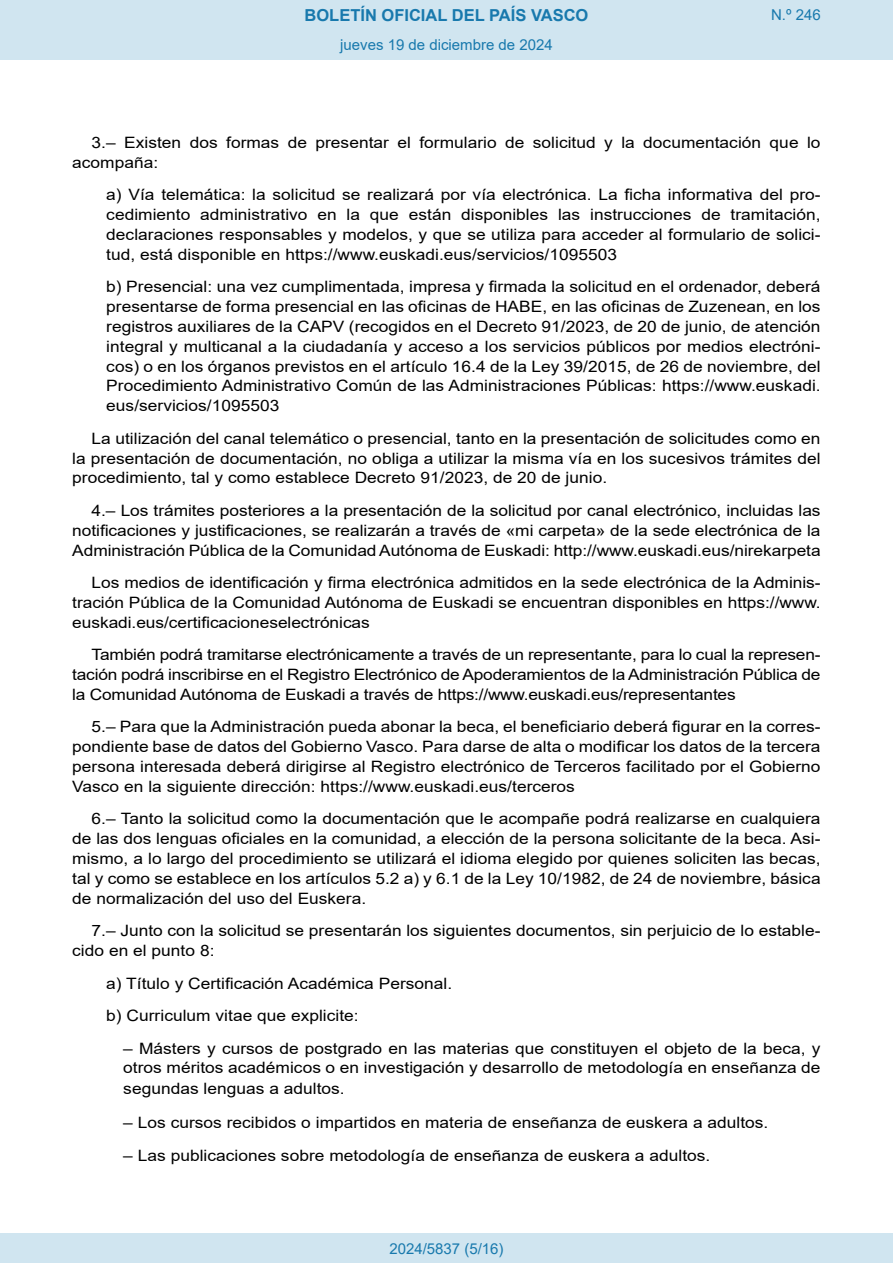
<style>
.page{position:relative;width:893px;height:1263px;background:#fff}
.page>*{position:absolute;margin:0;border:0;box-sizing:border-box;transform-origin:0 0}
.t1{font:700 16.5px "Arial";color:#1879ad}
.BOPVDetalle{font:15.6px/19.8px "Arial";color:#000;text-align:justify;scale:1.11 1}
.BOPVDetalle1{font:15.6px/19.8px "Arial";color:#000;text-align:justify;scale:1.11 1}
.BOPVDetalle2{font:15.6px/20.4px "Arial";color:#000;text-align:justify;scale:1.11 1}
.Paginacion_Centro{font:15px "Arial";color:#1879ad}
</style>
<div class="page">
<div style="left:0;top:0;width:893px;height:60px;background:#d0e5f0"></div>
<div style="left:0;top:1233px;width:893px;height:30px;background:#d0e5f0"></div>
<p class="t1" style="left:305px;top:3px;width:285px">BOLETÍN OFICIAL DEL PAÍS VASCO</p>
<p class="Paginacion_Centro" style="left:340px;top:35px;width:214px">jueves 19 de diciembre de 2024</p>
<p class="Paginacion_Centro" style="left:771px;top:5px;width:51px">N.º 246</p>
<p class="BOPVDetalle" style="left:72px;top:133px;width:676px;text-indent:19px">3.– Existen dos formas de presentar el formulario de solicitud y la documentación que lo acompaña:</p>
<p class="BOPVDetalle1" style="left:106px;top:185px;width:645px">a) Vía telemática: la solicitud se realizará por vía electrónica. La ficha informativa del pro&shy;cedimiento administrativo en la que están disponibles las instrucciones de tramitación, declaraciones responsables y modelos, y que se utiliza para acceder al formulario de solici&shy;tud, está disponible en https://www.euskadi.eus/servicios/1095503</p>
<p class="BOPVDetalle1" style="left:106px;top:277px;width:645px">b) Presencial: una vez cumplimentada, impresa y firmada la solicitud en el ordenador, deberá presentarse de forma presencial en las oficinas de HABE, en las oficinas de Zuzenean, en los registros auxiliares de la CAPV (recogidos en el Decreto 91/2023, de 20 de junio, de atención integral y multicanal a la ciudadanía y acceso a los servicios públicos por medios electróni&shy;cos) o en los órganos previstos en el artículo 16.4 de la Ley 39/2015, de 26 de noviembre, del Procedimiento Administrativo Común de las Administraciones Públicas: https://www.euskadi. eus/servicios/1095503</p>
<p class="BOPVDetalle" style="left:72px;top:428px;width:676px;text-indent:19px">La utilización del canal telemático o presencial, tanto en la presentación de solicitudes como en la presentación de documentación, no obliga a utilizar la misma vía en los sucesivos trámites del procedimiento, tal y como establece Decreto 91/2023, de 20 de junio.</p>
<p class="BOPVDetalle" style="left:72px;top:500px;width:676px;text-indent:19px">4.– Los trámites posteriores a la presentación de la solicitud por canal electrónico, incluidas las notificaciones y justificaciones, se realizarán a través de «mi carpeta» de la sede electrónica de la Administración Pública de la Comunidad Autónoma de Euskadi: http://www.euskadi.eus/nirekarpeta</p>
<p class="BOPVDetalle" style="left:72px;top:573px;width:676px;text-indent:19px">Los medios de identificación y firma electrónica admitidos en la sede electrónica de la Adminis&shy;tración Pública de la Comunidad Autónoma de Euskadi se encuentran disponibles en https://www. euskadi.eus/certificacioneselectrónicas</p>
<p class="BOPVDetalle" style="left:72px;top:645px;width:676px;text-indent:19px">También podrá tramitarse electrónicamente a través de un representante, para lo cual la represen&shy;tación podrá inscribirse en el Registro Electrónico de Apoderamientos de la Administración Pública de la Comunidad Autónoma de Euskadi a través de https://www.euskadi.eus/representantes</p>
<p class="BOPVDetalle" style="left:72px;top:717px;width:676px;text-indent:19px">5.– Para que la Administración pueda abonar la beca, el beneficiario deberá figurar en la corres&shy;pondiente base de datos del Gobierno Vasco. Para darse de alta o modificar los datos de la tercera persona interesada deberá dirigirse al Registro electrónico de Terceros facilitado por el Gobierno Vasco en la siguiente dirección: https://www.euskadi.eus/terceros</p>
<p class="BOPVDetalle" style="left:72px;top:809px;width:676px;text-indent:19px">6.– Tanto la solicitud como la documentación que le acompañe podrá realizarse en cualquiera de las dos lenguas oficiales en la comunidad, a elección de la persona solicitante de la beca. Asi&shy;mismo, a lo largo del procedimiento se utilizará el idioma elegido por quienes soliciten las becas, tal y como se establece en los artículos 5.2 a) y 6.1 de la Ley 10/1982, de 24 de noviembre, básica de normalización del uso del Euskera.</p>
<p class="BOPVDetalle" style="left:72px;top:921px;width:676px;text-indent:19px">7.– Junto con la solicitud se presentarán los siguientes documentos, sin perjuicio de lo estable&shy;cido en el punto 8:</p>
<p class="BOPVDetalle1" style="left:106px;top:973px;width:313px">a) Título y Certificación Académica Personal.</p>
<p class="BOPVDetalle1" style="left:106px;top:1006px;width:229px">b) Curriculum vitae que explicite:</p>
<p class="BOPVDetalle2" style="left:123px;top:1038px;width:630px">– Másters y cursos de postgrado en las materias que constituyen el objeto de la beca, y otros méritos académicos o en investigación y desarrollo de metodología en enseñanza de segundas lenguas a adultos.</p>
<p class="BOPVDetalle2" style="left:123px;top:1112px;width:583px">– Los cursos recibidos o impartidos en materia de enseñanza de euskera a adultos.</p>
<p class="BOPVDetalle2" style="left:123px;top:1145px;width:530px">– Las publicaciones sobre metodología de enseñanza de euskera a adultos.</p>
<p class="Paginacion_Centro" style="left:389px;top:1238px;width:116px">2024/5837 (5/16)</p>
</div>
